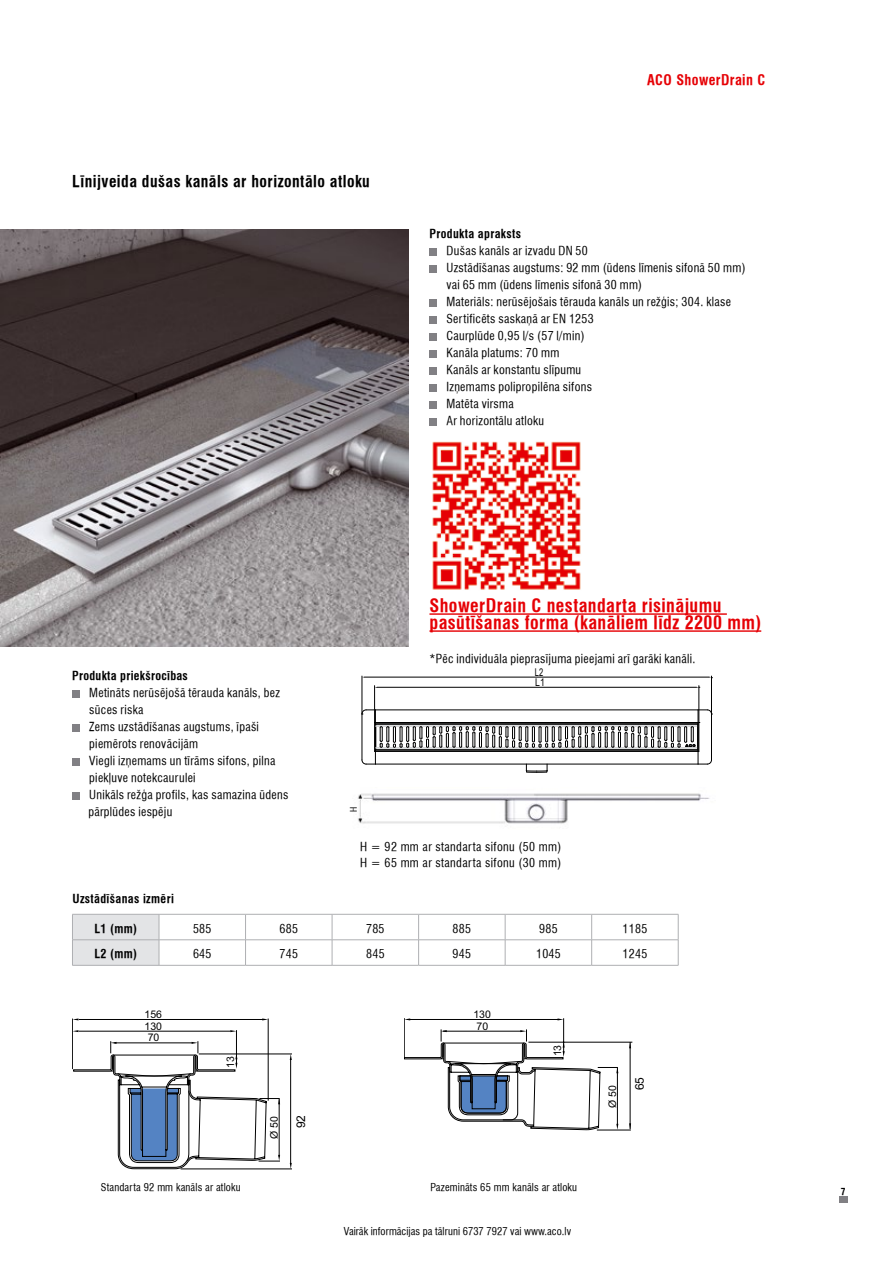
<style>
.page{position:relative;width:893px;height:1263px;background:#fff}
.page>*{position:absolute;margin:0;border:0;box-sizing:border-box;transform-origin:0 0}
.t1{font:700 condensed 18px/17px "Helvetica LT";letter-spacing:.025em;color:#e60005}
.t2{font:700 condensed 15.75px "Helvetica LT";letter-spacing:.03em;color:#000}
.t3{font:700 condensed 14.25px "Helvetica LT";letter-spacing:.025em;color:#e60005}
.t4{font:condensed 12px/17px "Helvetica LT";letter-spacing:.025em;color:#000}
.t5{font:700 condensed 12px "Helvetica LT";letter-spacing:.03em;color:#000}
.t6{font:12px "Arial";color:#000}
.t7{font:10.65px/9.8px "Arial";color:#000;scale:.7 1}
.t8{font:condensed 10.5px "Helvetica LT";letter-spacing:.015em;color:#000}
.t9{font:10.5px "Arial";color:#000}
.t10{font:700 condensed 9.45px "Helvetica LT";color:#000}
.t11{font:condensed 8.85px "Helvetica LT";color:#000}
</style>
<div class="page">
<svg style="left:839px;top:1196px;width:8px;height:7px"></svg>
<div style="left:429px;top:248px;width:8px;height:7px;background:#818084"></div>
<div style="left:429px;top:265px;width:8px;height:7px;background:#818084"></div>
<div style="left:429px;top:299px;width:8px;height:7px;background:#818084"></div>
<div style="left:429px;top:316px;width:8px;height:7px;background:#818084"></div>
<div style="left:429px;top:333px;width:8px;height:7px;background:#818084"></div>
<div style="left:429px;top:350px;width:8px;height:7px;background:#818084"></div>
<div style="left:429px;top:367px;width:8px;height:7px;background:#818084"></div>
<div style="left:429px;top:384px;width:8px;height:7px;background:#818084"></div>
<div style="left:429px;top:401px;width:8px;height:7px;background:#818084"></div>
<div style="left:429px;top:418px;width:8px;height:7px;background:#818084"></div>
<img style="left:0;top:230px;width:408px;height:416px">
<div style="left:72px;top:690px;width:8px;height:7px;background:#818084"></div>
<div style="left:72px;top:724px;width:8px;height:7px;background:#818084"></div>
<div style="left:72px;top:758px;width:8px;height:7px;background:#818084"></div>
<div style="left:72px;top:792px;width:8px;height:7px;background:#818084"></div>
<hr style="left:159px;top:914px;width:87px;height:1px;background:#aeafb2">
<hr style="left:246px;top:914px;width:86px;height:1px;background:#aeafb2">
<hr style="left:332px;top:914px;width:87px;height:1px;background:#aeafb2">
<hr style="left:419px;top:914px;width:86px;height:1px;background:#aeafb2">
<hr style="left:505px;top:914px;width:87px;height:1px;background:#aeafb2">
<hr style="left:592px;top:914px;width:86px;height:1px;background:#aeafb2">
<hr style="left:159px;top:939px;width:87px;height:1px;background:#aeafb2">
<svg style="left:72px;top:914px;width:88px;height:51px;background:#dfe0e2"></svg>
<hr style="left:246px;top:939px;width:86px;height:1px;background:#aeafb2">
<svg style="left:245px;top:914px;width:1px;height:51px"></svg>
<hr style="left:332px;top:939px;width:87px;height:1px;background:#aeafb2">
<svg style="left:332px;top:914px;width:1px;height:51px"></svg>
<hr style="left:419px;top:939px;width:86px;height:1px;background:#aeafb2">
<svg style="left:418px;top:914px;width:1px;height:51px"></svg>
<hr style="left:505px;top:939px;width:87px;height:1px;background:#aeafb2">
<svg style="left:505px;top:914px;width:1px;height:51px"></svg>
<hr style="left:592px;top:939px;width:86px;height:1px;background:#aeafb2">
<svg style="left:591px;top:914px;width:1px;height:51px"></svg>
<svg style="left:678px;top:914px;width:1px;height:51px"></svg>
<hr style="left:72px;top:965px;width:87px;height:1px;background:#aeafb2">
<hr style="left:159px;top:965px;width:87px;height:1px;background:#aeafb2">
<hr style="left:246px;top:965px;width:86px;height:1px;background:#aeafb2">
<hr style="left:332px;top:965px;width:87px;height:1px;background:#aeafb2">
<hr style="left:419px;top:965px;width:86px;height:1px;background:#aeafb2">
<hr style="left:505px;top:965px;width:87px;height:1px;background:#aeafb2">
<hr style="left:592px;top:965px;width:86px;height:1px;background:#aeafb2">
<hr style="left:362px;top:676px;width:1px;height:38px;background:#000">
<hr style="left:711px;top:676px;width:1px;height:38px;background:#000">
<hr style="left:365px;top:677px;width:344px;height:1px;background:#000">
<hr style="left:374px;top:686px;width:1px;height:36px;background:#000">
<hr style="left:699px;top:686px;width:1px;height:36px;background:#000">
<hr style="left:377px;top:687px;width:319px;height:1px;background:#000">
<svg style="left:362px;top:710px;width:350px;height:63px"></svg>
<img style="left:358px;top:793px;width:352px;height:31px">
<hr style="left:79px;top:1031px;width:152px;height:1px;background:#000">
<hr style="left:72px;top:1018px;width:1px;height:51px;background:#000">
<hr style="left:236px;top:1030px;width:1px;height:35px;background:#000">
<hr style="left:290px;top:1059px;width:1px;height:104px;background:#000">
<hr style="left:181px;top:1169px;width:111px;height:1px;background:#000">
<hr style="left:79px;top:1019px;width:184px;height:1px;background:#000">
<hr style="left:199px;top:1054px;width:93px;height:1px;background:#000">
<hr style="left:268px;top:1018px;width:1px;height:83px;background:#000">
<svg style="left:73px;top:1041px;width:207px;height:128px"></svg>
<hr style="left:563px;top:1018px;width:1px;height:35px;background:#000">
<hr style="left:630px;top:1043px;width:1px;height:86px;background:#000">
<hr style="left:528px;top:1042px;width:104px;height:1px;background:#000">
<hr style="left:597px;top:1130px;width:34px;height:1px;background:#000">
<hr style="left:408px;top:1019px;width:151px;height:1px;background:#000">
<hr style="left:404px;top:1018px;width:1px;height:39px;background:#000">
<svg style="left:404px;top:1029px;width:214px;height:101px"></svg>
<img style="left:432px;top:441px;width:149px;height:149px">
<hr style="left:429px;top:613px;width:298px;height:2px;background:#e60005">
<hr style="left:429px;top:630px;width:332px;height:2px;background:#e60005">
<h2 class="t2" style="left:72px;top:171px;width:299px">Līnijveida dušas kanāls ar horizontālo atloku</h2>
<p class="t5" style="left:429px;top:226px;width:93px">Produkta apraksts</p>
<p class="t3" style="left:647px;top:70px;width:120px">ACO ShowerDrain C</p>
<p class="t4" style="left:446px;top:242px;width:301px">Dušas kanāls ar izvadu DN 50<br>Uzstādīšanas augstums: 92 mm (ūdens līmenis sifonā 50 mm) vai 65 mm (ūdens līmenis sifonā 30 mm)<br>Materiāls: nerūsējošais tērauda kanāls un režģis; 304. klase<br>Sertificēts saskaņā ar EN 1253<br>Caurplūde 0,95 l/s (57 l/min)<br>Kanāla platums: 70 mm<br>Kanāls ar konstantu slīpumu<br>Izņemams polipropilēna sifons<br>Matēta virsma<br>Ar horizontālu atloku</p>
<p class="t5" style="left:72px;top:668px;width:117px">Produkta priekšrocības</p>
<p class="t4" style="left:88px;top:684px;width:201px">Metināts nerūsējošā tērauda kanāls, bez sūces riska<br>Zems uzstādīšanas augstums, īpaši piemērots renovācijām<br>Viegli izņemams un tīrāms sifons, pilna piekļuve notekcaurulei<br>Unikāls režģa profils, kas samazina ūdens pārplūdes iespēju</p>
<p class="t11" style="left:348px;top:812px;width:7px;rotate:-90deg">H</p>
<h1 class="t1" style="left:429px;top:597px;width:333px">ShowerDrain C nestandarta risinājumu pasūtīšanas forma (kanāliem līdz 2200 mm)</h1>
<p class="t4" style="left:429px;top:650px;width:268px">*Pēc individuāla pieprasījuma pieejami arī garāki kanāli.</p>
<p class="t7" style="left:535px;top:667px;width:16px">L2<br>L1</p>
<p class="t4" style="left:360px;top:838px;width:203px">H = 92 mm ar standarta sifonu (50 mm)<br>H = 65 mm ar standarta sifonu (30 mm)</p>
<p class="t5" style="left:72px;top:891px;width:103px">Uzstādīšanas izmēri</p>
<p class="t5" style="left:94px;top:920px;width:44px">L1 (mm)</p>
<p class="t4" style="left:193px;top:920px;width:20px">585</p>
<p class="t4" style="left:280px;top:920px;width:20px">685</p>
<p class="t4" style="left:366px;top:920px;width:20px">785</p>
<p class="t4" style="left:453px;top:920px;width:20px">885</p>
<p class="t4" style="left:539px;top:920px;width:20px">985</p>
<p class="t4" style="left:623px;top:920px;width:26px">1185</p>
<p class="t5" style="left:94px;top:946px;width:44px">L2 (mm)</p>
<p class="t4" style="left:193px;top:945px;width:20px">645</p>
<p class="t4" style="left:280px;top:945px;width:20px">745</p>
<p class="t4" style="left:366px;top:945px;width:20px">845</p>
<p class="t4" style="left:453px;top:945px;width:20px">945</p>
<p class="t4" style="left:536px;top:945px;width:26px">1045</p>
<p class="t4" style="left:623px;top:945px;width:26px">1245</p>
<p class="t9" style="left:145px;top:1007px;width:19px">156</p>
<p class="t9" style="left:145px;top:1019px;width:19px">130</p>
<p class="t9" style="left:148px;top:1030px;width:13px">70</p>
<p class="t9" style="left:223px;top:1068px;width:13px;rotate:-90deg">13</p>
<p class="t9" style="left:267px;top:1139px;width:24px;rotate:-90deg">Ø 50</p>
<p class="t6" style="left:293px;top:1128px;width:15px;rotate:-90deg">92</p>
<p class="t9" style="left:473px;top:1007px;width:19px">130</p>
<p class="t9" style="left:476px;top:1019px;width:13px">70</p>
<p class="t9" style="left:550px;top:1056px;width:13px;rotate:-90deg">13</p>
<p class="t8" style="left:101px;top:1180px;width:141px">Standarta 92 mm kanāls ar atloku</p>
<p class="t8" style="left:431px;top:1180px;width:148px">Pazemināts 65 mm kanāls ar atloku</p>
<p class="t8" style="left:344px;top:1224px;width:229px">Vairāk informācijas pa tālruni 6737 7927 vai www.aco.lv</p>
<p class="t9" style="left:605px;top:1108px;width:24px;rotate:-90deg">Ø 50</p>
<p class="t6" style="left:631px;top:1090px;width:15px;rotate:-90deg">65</p>
<p class="t10" style="left:841px;top:1185px;width:6px">7</p>
</div>
